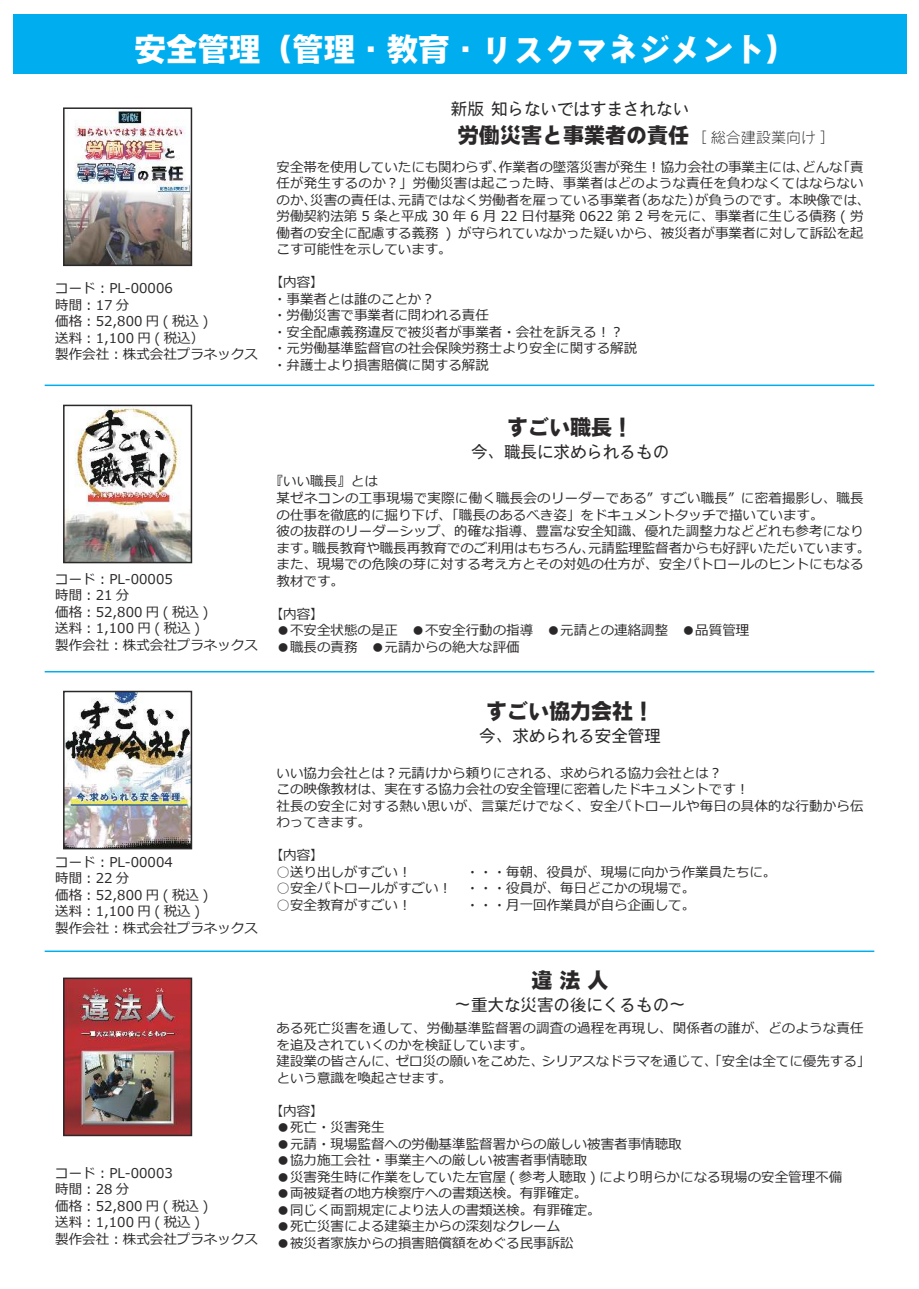
<style>
.page{position:relative;width:919px;height:1289px;background:#fff}
.page>*{position:absolute;margin:0;border:0;box-sizing:border-box;transform-origin:0 0}
.t1{font:700 31.5px "VDL V7 Gothic Extra";color:#fff}
.t2{font:700 21px "VDL V7 Gothic Extra";color:#2b2829}
.t3{font:16.5px "VDL V7 Gothic Medium";color:#2b2829}
.t4{font:15px "VDL V7 Gothic Light";color:#2b2829}
.t5{font:13.5px/16.5px "Meiryo";color:#2b2829}
</style>
<div class="page">
<div style="left:13px;top:14px;width:893px;height:59px;background:#00aeef"></div>
<hr style="left:45px;top:384px;width:829px;height:2px;background:#00aeef">
<hr style="left:45px;top:671px;width:829px;height:1px;background:#00aeef">
<hr style="left:45px;top:950px;width:829px;height:2px;background:#00aeef">
<img style="left:66px;top:110px;width:123px;height:153px">
<div style="left:63px;top:107px;width:129px;height:159px;border:2px solid #2b2829"></div>
<img style="left:66px;top:407px;width:123px;height:153px">
<div style="left:63px;top:404px;width:129px;height:159px;border:2px solid #2b2829"></div>
<img style="left:66px;top:693px;width:123px;height:153px">
<div style="left:63px;top:690px;width:129px;height:159px;border:2px solid #2b2829"></div>
<img style="left:66px;top:980px;width:123px;height:153px">
<div style="left:63px;top:977px;width:129px;height:159px;border:2px solid #2b2829"></div>
<h1 class="t1" style="left:135px;top:27px;width:663px">安全管理（管理・教育・リスクマネジメント）</h1>
<p class="t3" style="left:451px;top:97px;width:240px">新版知らないではすまされない</p>
<h2 class="t2" style="left:458px;top:121px;width:233px">労働災害と事業者の責任</h2>
<p class="t5" style="left:276px;top:159px;width:595px">安全帯を使用していたにも関わらず、作業者の墜落災害が発生︕協力会社の事業主には、どんな「責任が発生するのか︖」労働災害は起こった時、事業者はどのような責任を負わなくてはならないのか、災害の責任は、元請ではなく労働者を雇っている事業者（あなた）が負うのです。本映像では、労働契約法第 5 条と平成 30 年 6 月 22 日付基発 0622 第 2 号を元に、事業者に生じる債務 ( 労働者の安全に配慮する義務 ) が守られていなかった疑いから、被災者が事業者に対して訴訟を起こす可能性を示しています。</p>
<p class="t5" style="left:270px;top:275px;width:369px">【内容】<br>・事業者とは誰のことか︖<br>・労働災害で事業者に問われる責任<br>・安全配慮義務違反で被災者が事業者・会社を訴える︕︖・元労働基準監督官の社会保険労務士より安全に関する解説・弁護士より損害賠償に関する解説</p>
<p class="t4" style="left:700px;top:128px;width:127px">[ 総合建設業向け ]</p>
<p class="t5" style="left:55px;top:281px;width:204px">コード︓PL-00006　<br>時間︓17 分　<br>価格︓52,800 円 ( 税込 )　<br>送料︓1,100 円 ( 税込）<br>製作会社︓株式会社プラネックス</p>
<p class="t5" style="left:55px;top:571px;width:204px">コード︓PL-00005<br>時間︓21 分<br>価格︓52,800 円 ( 税込 )<br>送料︓1,100 円 ( 税込 )<br>製作会社︓株式会社プラネックス</p>
<h2 class="t2" style="left:507px;top:412px;width:127px">すごい職長！</h2>
<p class="t3" style="left:471px;top:441px;width:199px">今、職長に求められるもの</p>
<p class="t5" style="left:276px;top:474px;width:595px;text-indent:-7px">『いい職長』とは<br>某ゼネコンの工事現場で実際に働く職長会のリーダーである” すごい職長” に密着撮影し、職長の仕事を徹底的に掘り下げ、「職長のあるべき姿」をドキュメントタッチで描いています。<br>彼の抜群のリーダーシップ、的確な指導、豊富な安全知識、優れた調整力などどれも参考になります。職長教育や職長再教育でのご利用はもちろん、元請監理監督者からも好評いただいています。また、現場での危険の芽に対する考え方とその対処の仕方が、安全パトロールのヒントにもなる教材です。</p>
<p class="t5" style="left:270px;top:606px;width:55px">【内容】</p>
<p class="t5" style="left:276px;top:622px;width:487px">●不安全状態の是正　●不安全行動の指導　●元請との連絡調整　●品質管理　</p>
<p class="t5" style="left:276px;top:639px;width:244px">●職長の責務　●元請からの絶大な評価</p>
<p class="t5" style="left:55px;top:854px;width:204px">コード︓PL-00004<br>時間︓22 分<br>価格︓52,800 円 ( 税込 )<br>送料︓1,100 円 ( 税込 )<br>製作会社︓株式会社プラネックス</p>
<p class="t5" style="left:55px;top:1165px;width:204px">コード︓PL-00003<br>時間︓28 分<br>価格︓52,800 円 ( 税込 )<br>送料︓1,100 円 ( 税込 )<br>製作会社︓株式会社プラネックス</p>
<h2 class="t2" style="left:486px;top:696px;width:169px">すごい協力会社！</h2>
<p class="t3" style="left:479px;top:725px;width:183px">今、求められる安全管理</p>
<p class="t5" style="left:276px;top:765px;width:588px">いい協力会社とは︖元請けから頼りにされる、求められる協力会社とは︖<br>この映像教材は、実在する協力会社の安全管理に密着したドキュメントです︕<br>社長の安全に対する熱い思いが、言葉だけでなく、安全パトロールや毎日の具体的な行動から伝わってきます。</p>
<p class="t5" style="left:270px;top:847px;width:55px">【内容】</p>
<p class="t5" style="left:276px;top:864px;width:501px">○送り出しがすごい︕　　　　・・・毎朝、役員が、現場に向かう作業員たちに。</p>
<p class="t5" style="left:276px;top:880px;width:420px">○安全パトロールがすごい︕　・・・役員が、毎日どこかの現場で。</p>
<p class="t5" style="left:276px;top:897px;width:420px">○安全教育がすごい︕　　　　・・・月一回作業員が自ら企画して。</p>
<h2 class="t2" style="left:531px;top:965px;width:78px">違 法 人</h2>
<p class="t3" style="left:454px;top:993px;width:232px">～重大な災害の後にくるもの～</p>
<p class="t5" style="left:276px;top:1020px;width:595px">ある死亡災害を通して、労働基準監督署の調査の過程を再現し、関係者の誰が、どのような責任を追及されていくのかを検証しています。<br>建設業の皆さんに、ゼロ災の願いをこめた、シリアスなドラマを通じて、「安全は全てに優先する」という意識を喚起させます。</p>
<p class="t5" style="left:270px;top:1103px;width:55px">【内容】</p>
<p class="t5" style="left:276px;top:1119px;width:109px">●死亡・災害発生</p>
<p class="t5" style="left:276px;top:1136px;width:406px">●元請・現場監督への労働基準監督署からの厳しい被害者事情聴取</p>
<p class="t5" style="left:276px;top:1152px;width:312px">●協力施工会社・事業主への厳しい被害者事情聴取</p>
<p class="t5" style="left:276px;top:1169px;width:567px">●災害発生時に作業をしていた左官屋 ( 参考人聴取 ) により明らかになる現場の安全管理不備</p>
<p class="t5" style="left:276px;top:1185px;width:312px">●両被疑者の地方検察庁への書類送検。有罪確定。</p>
<p class="t5" style="left:276px;top:1202px;width:325px">●同じく両罰規定により法人の書類送検。有罪確定。</p>
<p class="t5" style="left:276px;top:1218px;width:285px">●死亡災害による建築主からの深刻なクレーム</p>
<p class="t5" style="left:276px;top:1235px;width:298px">●被災者家族からの損害賠償額をめぐる民事訴訟</p>
</div>
